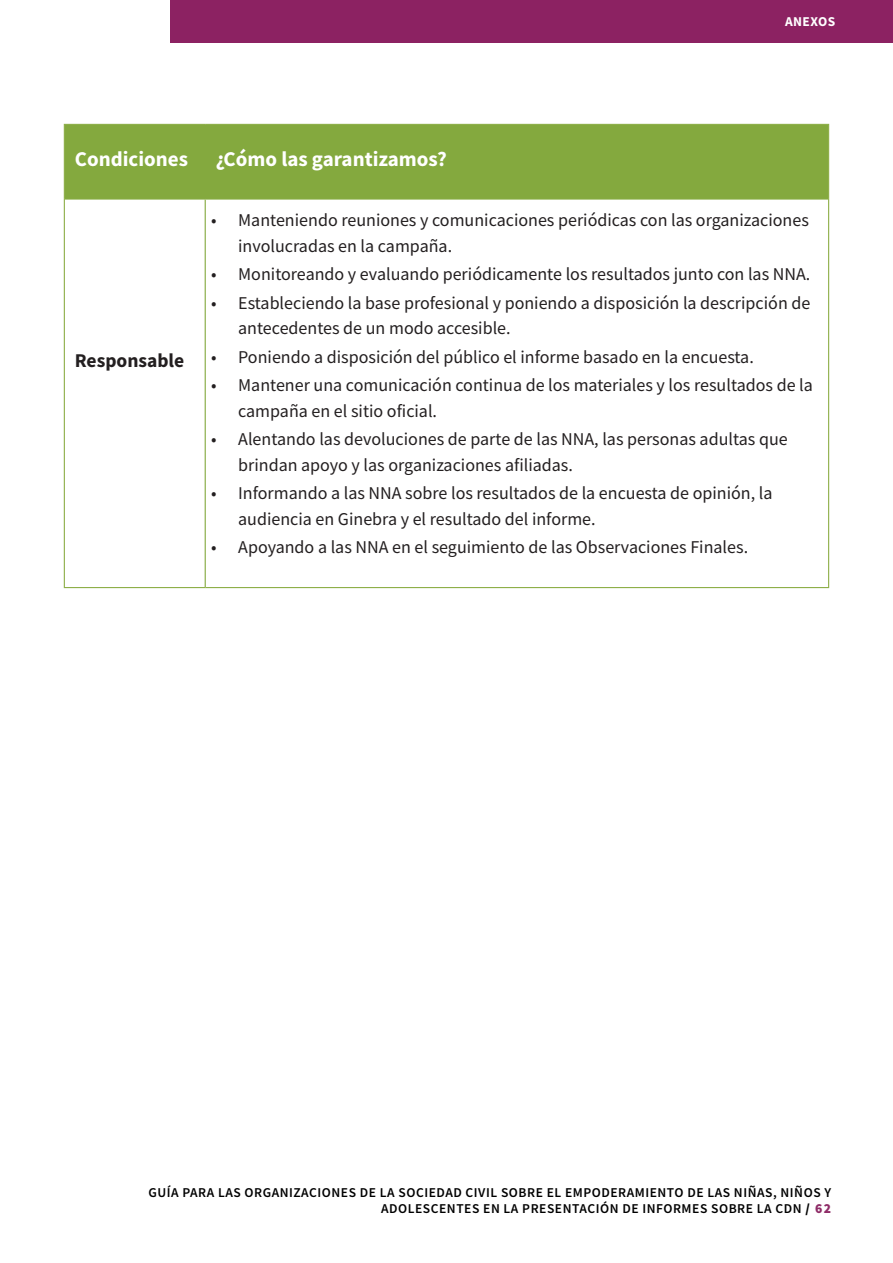
<style>
.page{position:relative;width:893px;height:1263px;background:#fff}
.page>*{position:absolute;margin:0;border:0;box-sizing:border-box;transform-origin:0 0}
.t1{font:700 21px "Source Sans Pro";color:#fff}
.t2{font:700 19.5px "Source Sans Pro";color:#231f20}
.t3{font:18px/25.5px "Source Sans Pro";color:#231f20}
.t4{font:600 13.5px/16.2px "Source Sans Pro";letter-spacing:.04em;color:#000;text-align:right}
.t5{font:700 13.5px "Source Sans Pro";letter-spacing:.03em;color:#fff}
.s1{font-weight:900}
.s2{font-weight:900;color:#8f2d68}
</style>
<div class="page">
<div style="left:170px;top:0;width:723px;height:43px;background:#8c2262"></div>
<div style="left:65px;top:125px;width:763px;height:73px;background:#84a93e"></div>
<hr style="left:64px;top:199px;width:1px;height:388px;background:#8eaf49">
<hr style="left:828px;top:199px;width:1px;height:388px;background:#8eaf49">
<hr style="left:64px;top:587px;width:141px;height:1px;background:#8eaf49">
<hr style="left:205px;top:587px;width:624px;height:1px;background:#8eaf49">
<hr style="left:205px;top:200px;width:1px;height:387px;background:#84a93e">
<hr style="left:64px;top:124px;width:141px;height:1px;background:#8eaf49">
<hr style="left:64px;top:125px;width:1px;height:74px;background:#8eaf49">
<hr style="left:205px;top:124px;width:624px;height:1px;background:#8eaf49">
<hr style="left:828px;top:125px;width:1px;height:74px;background:#8eaf49">
<hr style="left:204px;top:125px;width:2px;height:73px;background:#84a93e">
<hr style="left:65px;top:198px;width:140px;height:2px;background:#84a93e">
<hr style="left:205px;top:198px;width:623px;height:2px;background:#84a93e">
<p class="t1" style="left:75px;top:144px;width:115px">Condiciones</p>
<p class="t1" style="left:216px;top:144px;width:233px">¿Cómo las garantizamos?</p>
<p class="t5" style="left:785px;top:13px;width:44px">ANEXO</p>
<p class="t5" style="left:820px;top:13px;width:9px">E</p>
<p class="t2" style="left:75px;top:347px;width:111px">Responsable</p>
<p class="t3" style="left:238px;top:207px;width:572px;text-indent:-27px">• Manteniendo reuniones y comunicaciones periódicas con las organizaciones involucradas en la campaña.</p>
<p class="t3" style="left:211px;top:261px;width:601px">• Monitoreando y evaluando periódicamente los resultados junto con las NNA.</p>
<p class="t3" style="left:238px;top:290px;width:574px;text-indent:-27px">• Estableciendo la base profesional y poniendo a disposición la descripción de antecedentes de un modo accesible.</p>
<p class="t3" style="left:211px;top:344px;width:544px">• Poniendo a disposición del público el informe basado en la encuesta.</p>
<p class="t3" style="left:238px;top:372px;width:576px;text-indent:-27px">• Mantener una comunicación continua de los materiales y los resultados de la campaña en el sitio oficial.</p>
<p class="t3" style="left:238px;top:426px;width:551px;text-indent:-27px">• Alentando las devoluciones de parte de las NNA, las personas adultas que brindan apoyo y las organizaciones afiliadas.</p>
<p class="t3" style="left:238px;top:480px;width:536px;text-indent:-27px">• Informando a las NNA sobre los resultados de la encuesta de opinión, la audiencia en Ginebra y el resultado del informe.</p>
<p class="t3" style="left:211px;top:534px;width:538px">• Apoyando a las NNA en el seguimiento de las Observaciones Finales.</p>
<p class="t4" style="left:148px;top:1184px;width:684px">GUÍA PARA LAS ORGANIZACIONES DE LA SOCIEDAD CIVIL SOBRE EL EMPODERAMIENTO DE LAS NIÑAS, NIÑOS Y<br>ADOLESCENTES EN LA PRESENTACIÓN DE INFORMES SOBRE LA CDN <span class="s1">/</span> <span class="s2">62</span></p>
</div>
